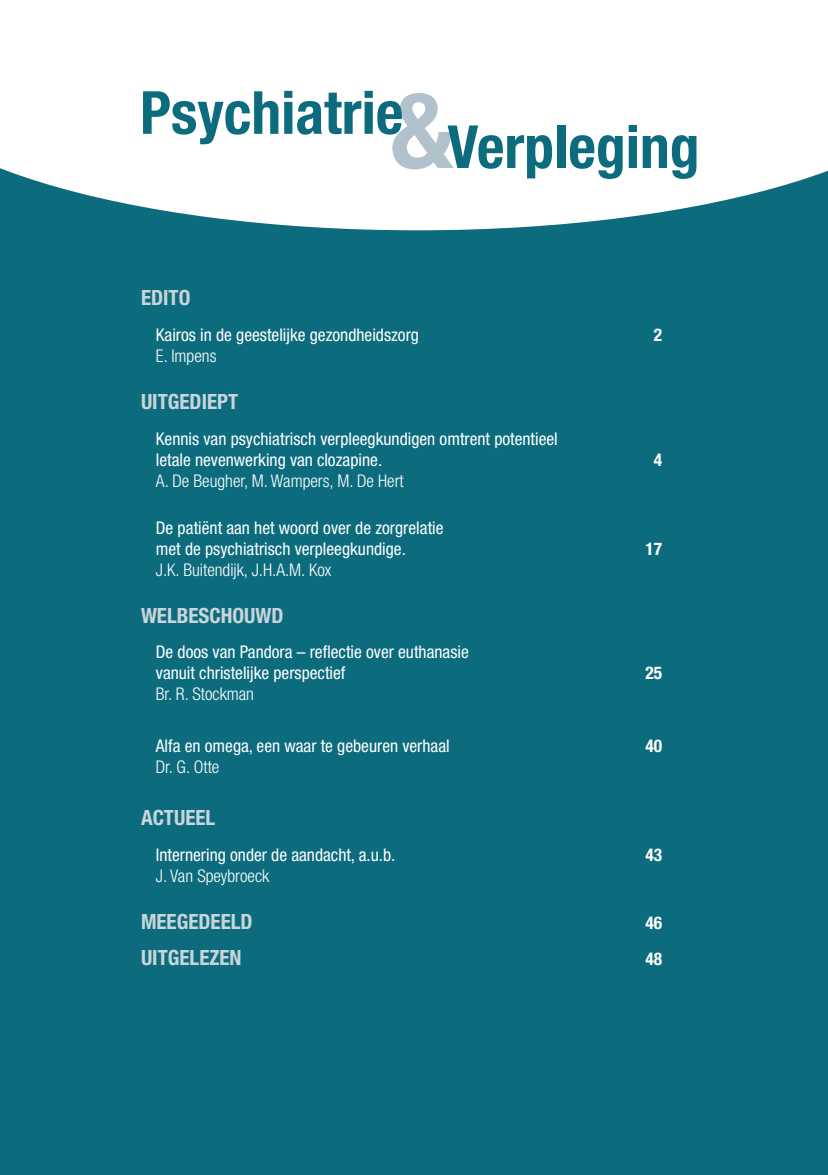
<style>
.page{position:relative;width:828px;height:1175px;background:#0c6c7e}
.page>*{position:absolute;margin:0;border:0;box-sizing:border-box;transform-origin:0 0}
.t1{font:700 condensed 105px "Helvetica Neue LT Std";color:#b2c2cc}
.t2{font:700 condensed 59.5px "Helvetica Neue LT Std";color:#0c6c7e}
.t3{font:700 condensed 21px "Helvetica Neue LT Std";color:#c9d5db}
.t4{font:condensed 17.5px/21px "Helvetica Neue LT Std";color:#fff}
.t5{font:300 condensed 17.5px "Helvetica Neue LT Std";color:#fff}
.t6{font:700 condensed 17.5px "Helvetica Neue LT Std";color:#fff}
</style>
<div class="page">
<svg style="left:0;top:0;width:828px;height:230px;background:#ebf3f4"></svg>
<h2 class="t2" style="left:140px;top:77px;width:265px">Psychiatrie</h2>
<h1 class="t1" style="left:391px;top:67px;width:64px">&amp;</h1>
<h2 class="t2" style="left:447px;top:111px;width:253px">Verpleging</h2>
<p class="t3" style="left:141px;top:285px;width:51px">EDITO</p>
<p class="t4" style="left:156px;top:324px;width:265px">Kairos in de geestelijke gezondheidszorg</p>
<p class="t6" style="left:653px;top:324px;width:10px">2</p>
<p class="t5" style="left:156px;top:345px;width:62px">E. Impens</p>
<p class="t3" style="left:141px;top:388px;width:99px">UITGEDIEPT</p>
<p class="t4" style="left:156px;top:428px;width:403px">Kennis van psychiatrisch verpleegkundigen omtrent potentieel letale nevenwerking van clozapine.</p>
<p class="t6" style="left:653px;top:449px;width:10px">4</p>
<p class="t5" style="left:156px;top:470px;width:249px">A. De Beugher, M. Wampers, M. De Hert</p>
<p class="t4" style="left:156px;top:517px;width:289px">De patiënt aan het woord over de zorgrelatie met de psychiatrisch verpleegkundige.</p>
<p class="t5" style="left:156px;top:559px;width:177px">J.K. Buitendijk, J.H.A.M. Kox</p>
<p class="t3" style="left:141px;top:602px;width:144px">WELBESCHOUWD</p>
<p class="t4" style="left:156px;top:641px;width:314px">De doos van Pandora – reflectie over euthanasie vanuit christelijke perspectief</p>
<p class="t6" style="left:645px;top:538px;width:18px">17</p>
<p class="t6" style="left:645px;top:662px;width:18px">25</p>
<p class="t5" style="left:156px;top:684px;width:100px">Br. R. Stockman</p>
<p class="t4" style="left:156px;top:735px;width:295px">Alfa en omega, een waar te gebeuren verhaal</p>
<p class="t6" style="left:645px;top:735px;width:18px">40</p>
<p class="t5" style="left:156px;top:757px;width:65px">Dr. G. Otte</p>
<p class="t3" style="left:141px;top:805px;width:76px">ACTUEEL</p>
<p class="t4" style="left:156px;top:844px;width:241px">Internering onder de aandacht, a.u.b.</p>
<p class="t6" style="left:645px;top:844px;width:18px">43</p>
<p class="t5" style="left:156px;top:866px;width:115px">J. Van Speybroeck</p>
<p class="t3" style="left:141px;top:909px;width:113px">MEEGEDEELD</p>
<p class="t6" style="left:645px;top:912px;width:18px">46</p>
<p class="t3" style="left:141px;top:945px;width:102px">UITGELEZEN</p>
<p class="t6" style="left:645px;top:948px;width:18px">48</p>
</div>
